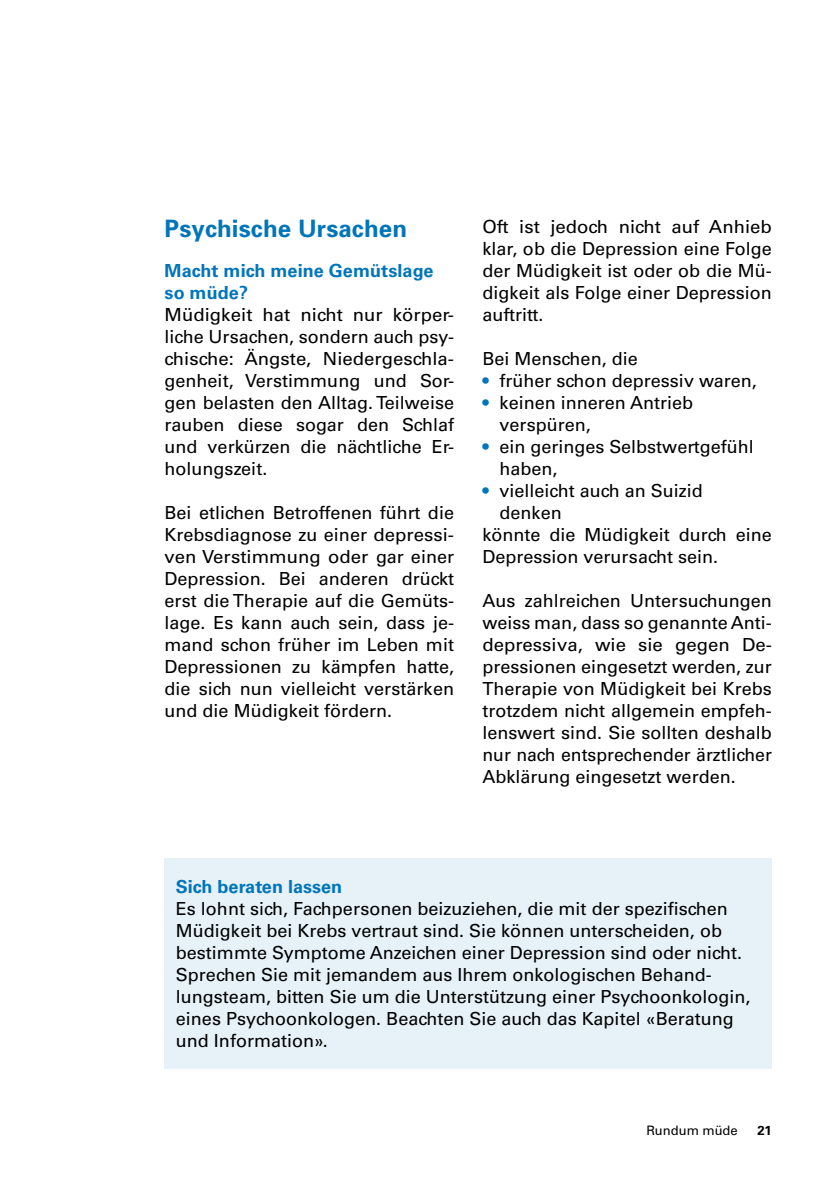
<style>
.page{position:relative;width:840px;height:1191px;background:#fff}
.page>*{position:absolute;margin:0;border:0;box-sizing:border-box;transform-origin:0 0}
.t1{font:700 24px "Univers";letter-spacing:.005em;color:#0075ba}
.t2{font:18px/22px "Univers LT Std";color:#000;text-align:justify}
.t3{font:700 18px/22px "Univers LT Std";letter-spacing:.005em;color:#0075ba}
.t4{font:13px "Univers LT Std";color:#000}
.t5{font:700 13px "Univers LT Std";color:#000}
.s1{color:#0075ba}
</style>
<div class="page">
<div style="left:164px;top:858px;width:607px;height:211px;background:#e6f1f8"></div>
<h1 class="t1" style="left:164px;top:213px;width:244px">Psychische Ursachen</h1>
<p class="t3" style="left:164px;top:260px;width:270px">Macht mich meine Gemütslage so müde?</p>
<p class="t2" style="left:164px;top:303px;width:291px">Müdigkeit hat nicht nur körper&shy;liche Ursachen, sondern auch psy&shy;chische: Ängste, Niedergeschla&shy;genheit, Verstimmung und Sor&shy;gen belasten den Alltag. Teilweise rauben diese sogar den Schlaf und verkürzen die nächtliche Er&shy;holungszeit.</p>
<p class="t2" style="left:164px;top:501px;width:291px">Bei etlichen Betroffenen führt die Krebsdiagnose zu einer depressi&shy;ven Verstimmung oder gar einer Depression. Bei anderen drückt erst die Therapie auf die Gemüts&shy;lage. Es kann auch sein, dass je&shy;mand schon früher im Leben mit Depressionen zu kämpfen hatte, die sich nun vielleicht verstärken und die Müdigkeit fördern.</p>
<p class="t2" style="left:482px;top:215px;width:291px">Oft ist jedoch nicht auf Anhieb klar, ob die Depression eine Folge der Müdigkeit ist oder ob die Mü&shy;digkeit als Folge einer Depression auftritt.</p>
<p class="t2" style="left:482px;top:347px;width:157px">Bei Menschen, die</p>
<p class="t2" style="left:482px;top:369px;width:276px"><span class="s1">•</span> früher schon depressiv waren,</p>
<p class="t2" style="left:499px;top:391px;width:195px;text-indent:-17px"><span class="s1">•</span> keinen inneren Antrieb verspüren,</p>
<p class="t2" style="left:499px;top:435px;width:256px;text-indent:-17px"><span class="s1">•</span> ein geringes Selbstwertgefühl haben,</p>
<p class="t2" style="left:482px;top:479px;width:222px"><span class="s1">•</span> vielleicht auch an Suizid</p>
<p class="t2" style="left:499px;top:501px;width:64px">denken</p>
<p class="t2" style="left:482px;top:523px;width:291px">könnte die Müdigkeit durch eine</p>
<p class="t2" style="left:482px;top:545px;width:237px">Depression verursacht sein.</p>
<p class="t2" style="left:482px;top:589px;width:291px">Aus zahlreichen Untersuchungen weiss man, dass so genannte Anti&shy;depressiva, wie sie gegen De&shy;pressionen eingesetzt werden, zur Therapie von Müdigkeit bei Krebs trotzdem nicht allgemein empfeh&shy;lenswert sind. Sie sollten deshalb nur nach entsprechender ärztlicher Abklärung eingesetzt werden.</p>
<p class="t3" style="left:176px;top:876px;width:167px">Sich beraten lassen</p>
<p class="t2" style="left:176px;top:898px;width:576px;text-align:left">Es lohnt sich, Fachpersonen beizuziehen, die mit der spezifischen Müdigkeit bei Krebs vertraut sind. Sie können unterscheiden, ob bestimmte Symptome Anzeichen einer Depression sind oder nicht.<br>Sprechen Sie mit jemandem aus Ihrem onkologischen Behand&shy;lungsteam, bitten Sie um die Unterstützung einer Psychoonkologin, eines Psychoonkologen. Beachten Sie auch das Kapitel «Beratung und Information».</p>
<p class="t4" style="left:646px;top:1123px;width:93px">Rundum müde</p>
<p class="t5" style="left:757px;top:1123px;width:16px">21</p>
</div>
